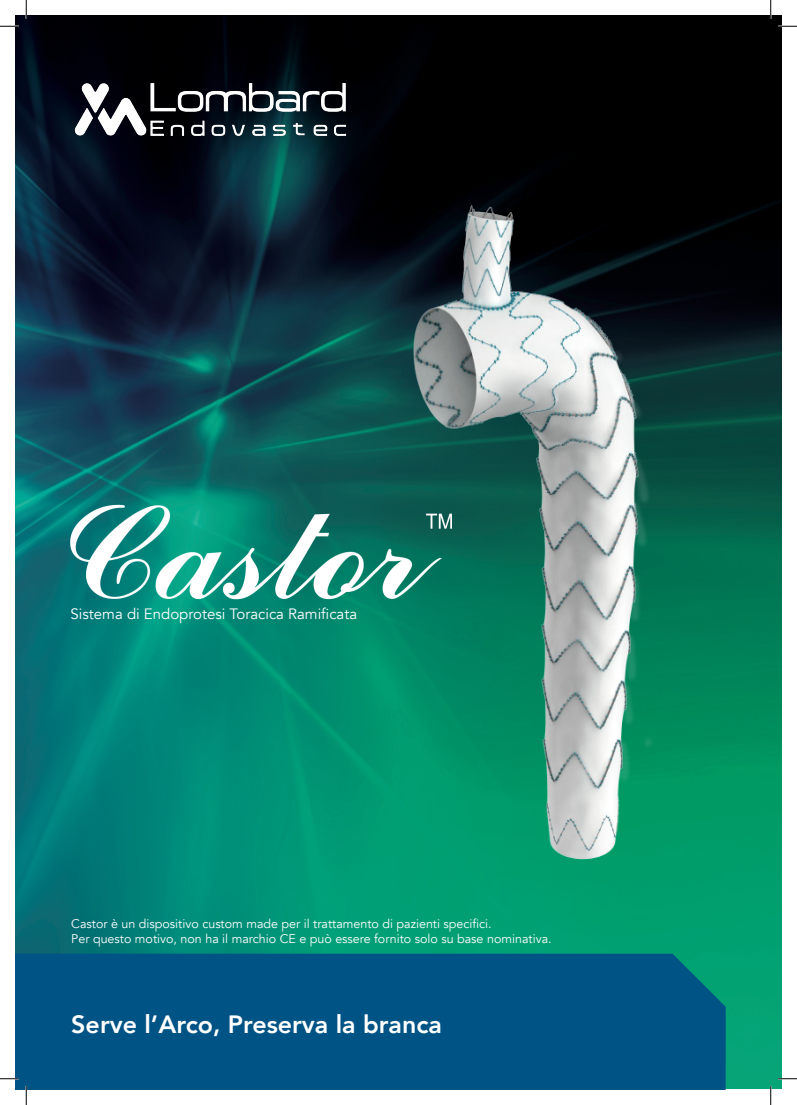
<style>
.page{position:relative;width:797px;height:1105px;background:#fff}
.page>*{position:absolute;margin:0;border:0;box-sizing:border-box;transform-origin:0 0}
.t1{font:800 25px "Avenir";color:#fff}
.t2{font:15px "Avenir";color:#fff}
.t3{font:12.5px "Avenir";color:#fff}
</style>
<div class="page">
<img style="left:15px;top:15px;width:767px;height:1074px">
<img style="left:370px;top:172px;width:362px;height:726px">
<img style="left:70px;top:77px;width:285px;height:67px">
<div style="left:15px;top:954px;width:710px;height:136px;background:#005385"></div>
<img style="left:71px;top:495px;width:380px;height:115px">
<svg style="left:0;top:25px;width:19px;height:2px"></svg>
<svg style="left:778px;top:25px;width:19px;height:2px"></svg>
<svg style="left:0;top:1078px;width:19px;height:1px"></svg>
<svg style="left:778px;top:1078px;width:19px;height:1px"></svg>
<svg style="left:25px;top:0;width:2px;height:19px"></svg>
<svg style="left:25px;top:1086px;width:2px;height:19px"></svg>
<svg style="left:770px;top:0;width:1px;height:19px"></svg>
<svg style="left:770px;top:1086px;width:1px;height:19px"></svg>
<p class="t2" style="left:71px;top:605px;width:288px">Sistema di Endoprotesi Toracica Ramificata</p>
<p class="t3" style="left:71px;top:917px;width:422px">Castor è un dispositivo custom made per il trattamento di pazienti specifici.</p>
<p class="t3" style="left:71px;top:932px;width:482px">Per questo motivo, non ha il marchio CE e può essere fornito solo su base nominativa.</p>
<p class="t1" style="left:71px;top:1004px;width:372px">Serve l’Arco, Preserva la branca</p>
</div>
